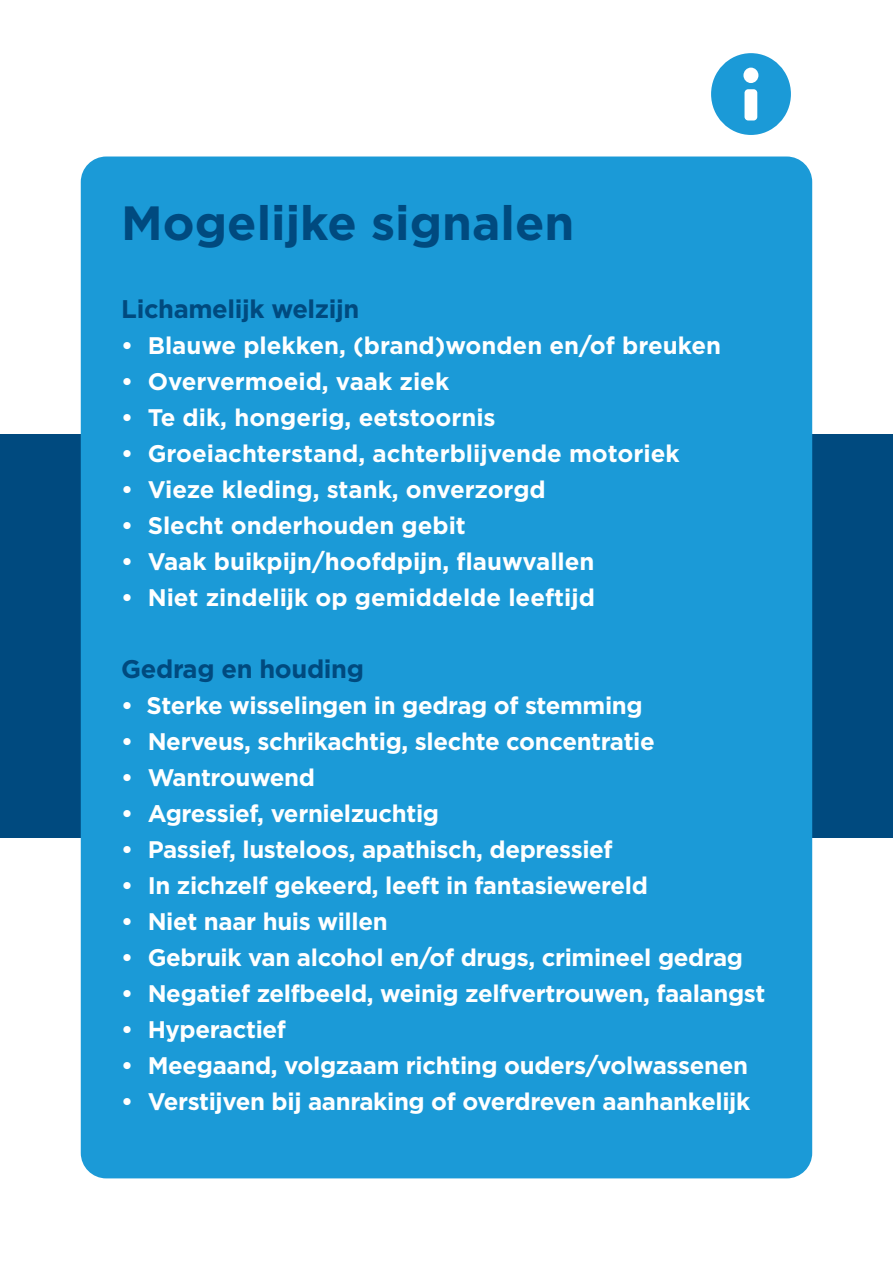
<style>
.page{position:relative;width:893px;height:1263px;background:#fff}
.page>*{position:absolute;margin:0;border:0;box-sizing:border-box;transform-origin:0 0}
.t1{font:700 48px "Gotham";color:#004a7f}
.t2{font:700 25.5px "Gotham";letter-spacing:-.015em;color:#004a7f}
.t3{font:700 24px "Gotham";letter-spacing:-.015em;color:#fff}
</style>
<div class="page">
<div style="left:0;top:434px;width:893px;height:404px;background:#004a7f"></div>
<div style="left:81px;top:156px;width:731px;height:1022px;background:#1b9ad7;border-radius:26px"></div>
<svg style="left:711px;top:53px;width:80px;height:82px"></svg>
<h1 class="t1" style="left:121px;top:201px;width:455px">Mogelijke signalen</h1>
<p class="t2" style="left:121px;top:297px;width:240px">Lichamelijk welzijn</p>
<p class="t3" style="left:121px;top:334px;width:601px">• Blauwe plekken, (brand)wonden en/of breuken</p>
<p class="t3" style="left:121px;top:370px;width:329px">• Oververmoeid, vaak ziek</p>
<p class="t3" style="left:121px;top:406px;width:376px">• Te dik, hongerig, eetstoornis</p>
<p class="t3" style="left:121px;top:442px;width:560px">• Groeiachterstand, achterblijvende motoriek</p>
<p class="t3" style="left:121px;top:478px;width:426px">• Vieze kleding, stank, onverzorgd</p>
<p class="t3" style="left:121px;top:514px;width:346px">• Slecht onderhouden gebit</p>
<p class="t3" style="left:121px;top:550px;width:475px">• Vaak buikpijn/hoofdpijn, flauwvallen</p>
<p class="t3" style="left:121px;top:586px;width:475px">• Niet zindelijk op gemiddelde leeftijd</p>
<p class="t2" style="left:121px;top:657px;width:244px">Gedrag en houding</p>
<p class="t3" style="left:121px;top:694px;width:523px">• Sterke wisselingen in gedrag of stemming</p>
<p class="t3" style="left:121px;top:730px;width:535px">• Nerveus, schrikachtig, slechte concentratie</p>
<p class="t3" style="left:121px;top:766px;width:195px">• Wantrouwend</p>
<p class="t3" style="left:121px;top:802px;width:319px">• Agressief, vernielzuchtig</p>
<p class="t3" style="left:121px;top:838px;width:493px">• Passief, lusteloos, apathisch, depressief</p>
<p class="t3" style="left:121px;top:874px;width:528px">• In zichzelf gekeerd, leeft in fantasiewereld</p>
<p class="t3" style="left:121px;top:910px;width:268px">• Niet naar huis willen</p>
<p class="t3" style="left:121px;top:946px;width:623px">• Gebruik van alcohol en/of drugs, crimineel gedrag</p>
<p class="t3" style="left:121px;top:982px;width:645px">• Negatief zelfbeeld, weinig zelfvertrouwen, faalangst</p>
<p class="t3" style="left:121px;top:1018px;width:166px">• Hyperactief</p>
<p class="t3" style="left:121px;top:1054px;width:628px">• Meegaand, volgzaam richting ouders/volwassenen</p>
<p class="t3" style="left:121px;top:1090px;width:630px">• Verstijven bij aanraking of overdreven aanhankelijk</p>
</div>
